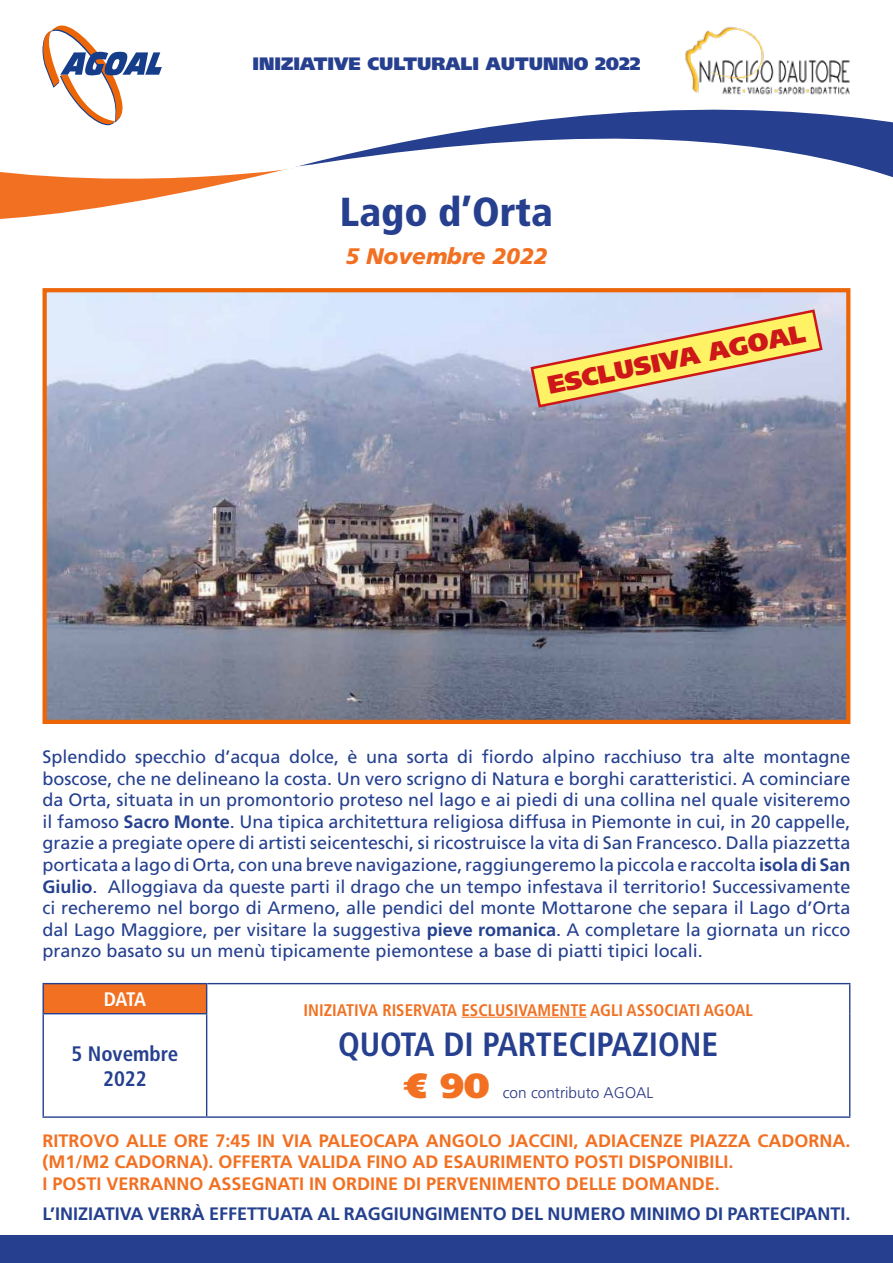
<style>
.page{position:relative;width:893px;height:1263px;background:#fff}
.page>*{position:absolute;margin:0;border:0;box-sizing:border-box;transform-origin:0 0}
.t1{font:900 condensed 40.5px "Frutiger LT Std";color:#26408f}
.t2{font:900 34.95px "Frutiger LT Std";color:#f27021}
.t3{font:700 condensed 33.6px "Frutiger LT Std";color:#26408f}
.t4{font:900 25.2px "Frutiger LT Std";color:#cd1719}
.t5{font:italic 900 22.5px "Frutiger LT Std";color:#f27021}
.t6{font:700 condensed 21px/25.2px "Frutiger LT Std";color:#24408f;text-align:center}
.t7{font:700 condensed 19.5px "Frutiger LT Std";color:#fff}
.t8{font:18px/21.6px "Frutiger LT Std";color:#24408f;text-align:justify}
.t9{font:700 18px/21.6px "Frutiger LT Std";color:#f27021}
.t10{font:700 18px "Frutiger LT Std";color:#24408f}
.t11{font:900 18px "Frutiger LT Std";color:#26408f}
.t12{font:700 condensed 16.8px "Frutiger LT Std";color:#f27021}
.t13{font:300 15.45px "Frutiger LT Std";color:#283583}
.s1{font-weight:700}
</style>
<div class="page">
<div style="left:0;top:1236px;width:893px;height:27px;background:#26408f"></div>
<svg style="left:43px;top:26px;width:119px;height:50px"></svg>
<svg style="left:0;top:76px;width:893px;height:143px"></svg>
<img style="left:681px;top:26px;width:182px;height:73px">
<img style="left:48px;top:293px;width:797px;height:426px">
<div style="left:43px;top:288px;width:807px;height:436px;border:4px solid #ec6608"></div>
<div style="left:43px;top:984px;width:164px;height:30px;background:#f27021"></div>
<hr style="left:43px;top:983px;width:164px;height:1px;background:#24408f">
<svg style="left:43px;top:984px;width:1px;height:29px"></svg>
<hr style="left:207px;top:983px;width:643px;height:1px;background:#24408f">
<hr style="left:849px;top:984px;width:1px;height:30px;background:#24408f">
<hr style="left:849px;top:1014px;width:1px;height:102px;background:#24408f">
<hr style="left:207px;top:1116px;width:643px;height:2px;background:#24408f">
<svg style="left:206px;top:984px;width:1px;height:29px"></svg>
<hr style="left:43px;top:1013px;width:164px;height:1px;background:#24408f">
<hr style="left:43px;top:1014px;width:1px;height:102px;background:#24408f">
<hr style="left:206px;top:1014px;width:1px;height:102px;background:#24408f">
<hr style="left:43px;top:1116px;width:164px;height:2px;background:#24408f">
<hr style="left:462px;top:1017px;width:125px;height:1px;background:#f27021">
<svg style="left:529px;top:308px;width:295px;height:101px;background:#dcd2b0"></svg>
<p class="t11" style="left:252px;top:52px;width:390px">INIZIATIVE CULTURALI AUTUNNO 2022</p>
<h1 class="t1" style="left:340px;top:188px;width:215px">Lago d’Orta</h1>
<p class="t5" style="left:345px;top:243px;width:204px">5 Novembre 2022</p>
<h3 class="t4" style="left:545px;top:371px;width:264px;rotate:-12deg">ESCLUSIVA AGOAL</h3>
<p class="t8" style="left:43px;top:746px;width:809px">Splendido specchio d’acqua dolce, è una sorta di fiordo alpino racchiuso tra alte montagne boscose, che ne delineano la costa. Un vero scrigno di Natura e borghi caratteristici. A cominciare da Orta, situata in un promontorio proteso nel lago e ai piedi di una collina nel quale visiteremo il famoso <span class="s1">Sacro Monte</span>. Una tipica architettura religiosa diffusa in Piemonte in cui, in 20 cappelle, grazie a pregiate opere di artisti seicenteschi, si ricostruisce la vita di San Francesco. Dalla piazzetta porticata a lago di Orta, con una breve navigazione, raggiungeremo la piccola e raccolta <span class="s1">isola di San Giulio</span>. Alloggiava da queste parti il drago che un tempo infestava il territorio! Successivamente ci recheremo nel borgo di Armeno, alle pendici del monte Mottarone che separa il Lago d’Orta dal Lago Maggiore, per visitare la suggestiva <span class="s1">pieve romanica</span>. A completare la giornata un ricco pranzo basato su un menù tipicamente piemontese a base di piatti tipici locali.</p>
<p class="t7" style="left:104px;top:988px;width:44px">DATA</p>
<p class="t6" style="left:71px;top:1041px;width:109px">5 Novembre<br>2022</p>
<p class="t12" style="left:304px;top:1000px;width:451px">INIZIATIVA RISERVATA ESCLUSIVAMENTE AGLI ASSOCIATI AGOAL</p>
<h3 class="t3" style="left:338px;top:1024px;width:382px">QUOTA DI PARTECIPAZIONE</h3>
<h2 class="t2" style="left:403px;top:1064px;width:88px">€ 90</h2>
<p class="t13" style="left:503px;top:1084px;width:152px">con contributo AGOAL</p>
<p class="t9" style="left:43px;top:1130px;width:809px">RITROVO ALLE ORE 7:45 IN VIA PALEOCAPA ANGOLO JACCINI, ADIACENZE PIAZZA CADORNA. (M1/M2 CADORNA). OFFERTA VALIDA FINO AD ESAURIMENTO POSTI DISPONIBILI.<br>I POSTI VERRANNO ASSEGNATI IN ORDINE DI PERVENIMENTO DELLE DOMANDE.</p>
<p class="t10" style="left:43px;top:1203px;width:809px">L’INIZIATIVA VERRÀ EFFETTUATA AL RAGGIUNGIMENTO DEL NUMERO MINIMO DI PARTECIPANTI.</p>
</div>
